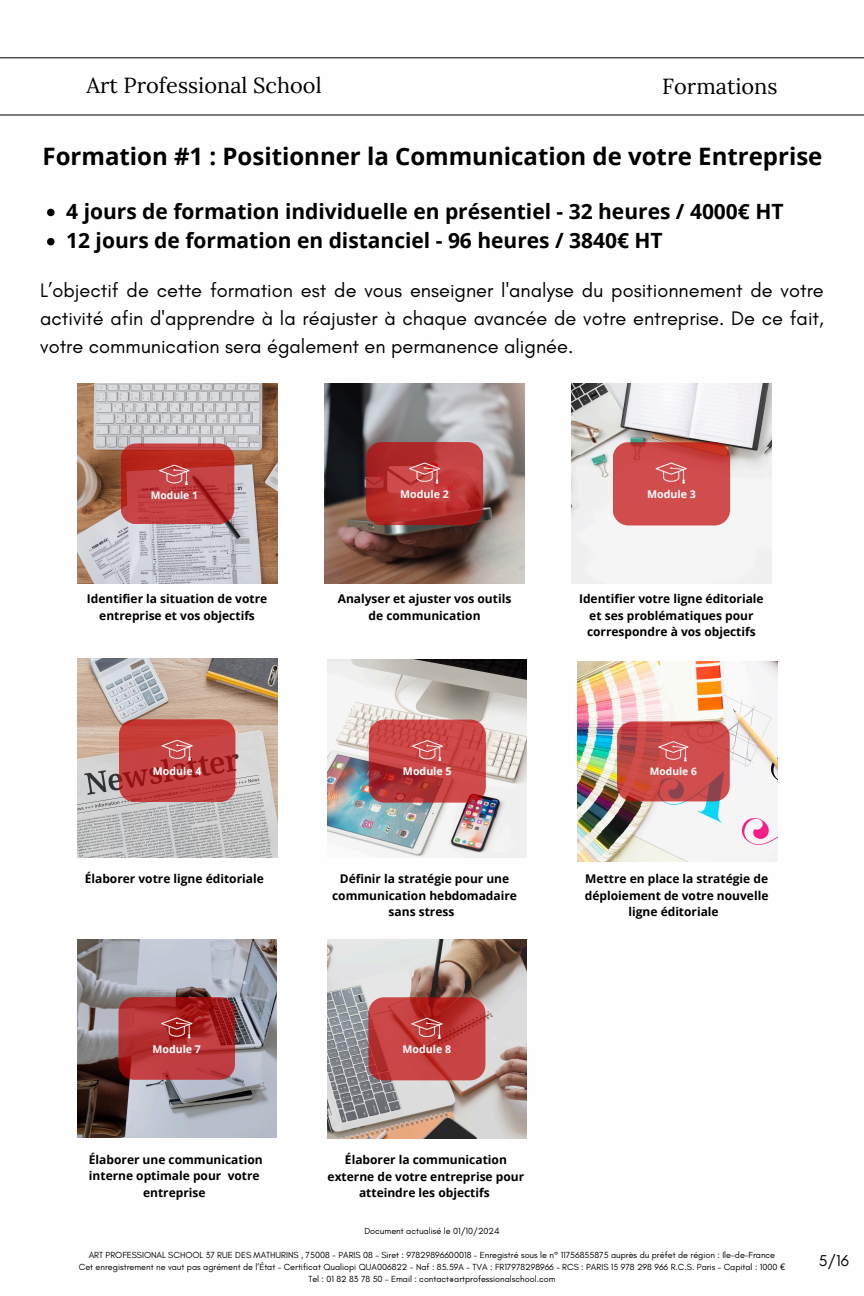
<style>
.page{position:relative;width:864px;height:1296px;background:#fff}
.page>*{position:absolute;margin:0;border:0;box-sizing:border-box;transform-origin:0 0}
.t1{font:700 24px "Open Sans";color:#000}
.t2{font:21.8px "Lora";color:#000}
.t3{font:700 21px "Open Sans";color:#000}
.t4{font:20px/27.8px "Glacial Indifference";color:#000;text-align:justify}
.t5{font:16px "Glacial Indifference";color:#000}
.t6{font:700 12px/16.5px "Open Sans";color:#000;text-align:center}
.t7{font:700 10.7px "Open Sans";color:#fff}
.t8{font:700 10.6px "Open Sans";color:#fff}
.t9{font:700 10.3px "Open Sans";color:#fff}
.t10{font:9px "Glacial Indifference";color:#000}
.s1{font-family:"Noto Sans"}
</style>
<div class="page">
<hr style="left:0;top:115px;width:864px;height:1px;background:#000">
<hr style="left:0;top:57px;width:864px;height:1px;background:#000">
<img style="left:77px;top:384px;width:201px;height:200px">
<svg style="left:121px;top:444px;width:113px;height:80px;background:#bf3c3b"></svg>
<img style="left:325px;top:384px;width:199px;height:199px">
<svg style="left:366px;top:442px;width:117px;height:83px;background:#b83130"></svg>
<svg style="left:409px;top:463px;width:31px;height:21px"></svg>
<img style="left:571px;top:384px;width:201px;height:200px">
<svg style="left:613px;top:442px;width:117px;height:83px;background:#ce4948"></svg>
<svg style="left:656px;top:463px;width:31px;height:21px"></svg>
<img style="left:328px;top:659px;width:198px;height:199px">
<svg style="left:369px;top:720px;width:117px;height:83px;background:#c13f3f"></svg>
<svg style="left:412px;top:740px;width:31px;height:21px"></svg>
<img style="left:577px;top:661px;width:201px;height:201px">
<svg style="left:617px;top:721px;width:113px;height:80px;background:#c74f4e"></svg>
<img style="left:77px;top:939px;width:199px;height:199px">
<svg style="left:119px;top:997px;width:116px;height:83px;background:#b03132"></svg>
<img style="left:327px;top:939px;width:200px;height:200px">
<svg style="left:368px;top:997px;width:117px;height:83px;background:#c03a39"></svg>
<svg style="left:411px;top:1018px;width:32px;height:21px"></svg>
<img style="left:77px;top:658px;width:200px;height:200px">
<svg style="left:119px;top:719px;width:116px;height:83px;background:#c1403e"></svg>
<svg style="left:47px;top:209px;width:8px;height:7px"></svg>
<svg style="left:47px;top:238px;width:8px;height:7px"></svg>
<h2 class="t2" style="left:86px;top:71px;width:237px">Art Professional School</h2>
<h2 class="t2" style="left:662px;top:72px;width:117px">Formations</h2>
<h1 class="t1" style="left:43px;top:139px;width:781px">Formation #1 : Positionner la Communication de votre Entreprise</h1>
<h5 class="t3" style="left:66px;top:197px;width:719px">4 jours de formation individuelle en présentiel - 32 heures / 4000€ HT</h5>
<p class="t3" style="left:66px;top:226px;width:598px">12 jours de formation en distanciel - 96 heures / 3840€ HT</p>
<h6 class="t4" style="left:40px;top:277px;width:785px">L’objectif de cette formation est de vous enseigner l'analyse du positionnement de votre activité afin d'apprendre à la réajuster à chaque avancée de votre entreprise. De ce fait, votre communication sera également en permanence alignée.</h6>
<h5 class="t9" style="left:151px;top:488px;width:49px">Module 1</h5>
<p class="t8" style="left:400px;top:487px;width:50px">Module 2</p>
<p class="t7" style="left:647px;top:487px;width:50px">Module 3</p>
<p class="t6" style="left:87px;top:591px;width:182px">Identifier la situation de votre entreprise et vos objectifs</p>
<p class="t6" style="left:338px;top:591px;width:175px">Analyser et ajuster vos outils de communication</p>
<h6 class="t6" style="left:579px;top:591px;width:186px">Identifier votre ligne éditoriale et ses problématiques pour correspondre à vos objectifs</h6>
<h6 class="t8" style="left:153px;top:764px;width:50px">Module 4</h6>
<h6 class="t8" style="left:403px;top:764px;width:50px">Module 5</h6>
<h5 class="t9" style="left:650px;top:764px;width:48px">Module 6</h5>
<h5 class="t6" style="left:85px;top:870px;width:181px">Élaborer votre ligne éditoriale</h5>
<p class="t6" style="left:332px;top:870px;width:186px">Définir la stratégie pour une communication hebdomadaire sans stress</p>
<p class="t6" style="left:585px;top:870px;width:185px">Mettre en place la stratégie de déploiement de votre nouvelle ligne éditoriale</p>
<h6 class="t8" style="left:153px;top:1041px;width:50px">Module 7</h6>
<h5 class="t8" style="left:403px;top:1042px;width:50px">Module 8</h5>
<p class="t6" style="left:89px;top:1151px;width:175px">Élaborer une communication interne optimale pour votre entreprise</p>
<p class="t6" style="left:328px;top:1152px;width:198px">Élaborer la communication externe de votre entreprise pour atteindre les objectifs</p>
<p class="t10" style="left:364px;top:1225px;width:137px">Document actualisé le 01/10/2024</p>
<p class="t10" style="left:89px;top:1249px;width:688px">ART PROFESSIONAL SCHOOL 37 RUE DES MATHURINS , 75008 - PARIS 08 – Siret : 97829896600018 – Enregistré sous le n° 11756855875 auprès du préfet de région : Ile-de-France</p>
<h3 class="t10" style="left:79px;top:1261px;width:708px">Cet enregistrement ne vaut pas agrément de l’État – Certificat Qualiopi QUA006822 - Naf : 85.59A – TVA : FR17978298966 – RCS : PARIS 15 978 298 966 R.C.S. Paris – Capital : 1000 <span class="s1">€</span></h3>
<p class="t10" style="left:308px;top:1273px;width:249px">Tel : 01 82 83 78 50 – Email : contact@artprofessionalschool.com</p>
<p class="t5" style="left:819px;top:1251px;width:32px">5/16</p>
</div>
